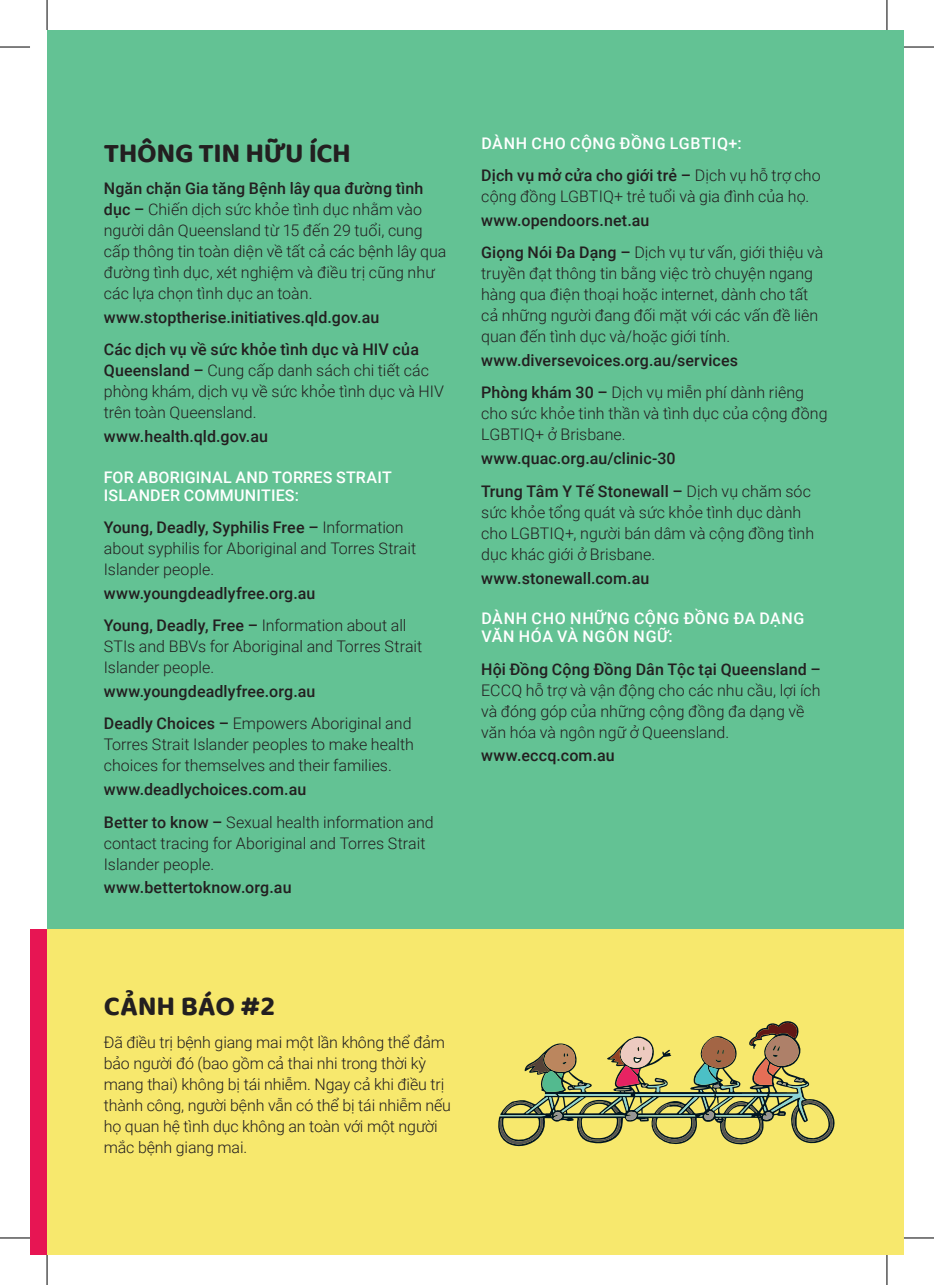
<style>
.page{position:relative;width:934px;height:1285px;background:#fff}
.page>*{position:absolute;margin:0;border:0;box-sizing:border-box;transform-origin:0 0}
.t1{font:700 28px "Baloo 2";letter-spacing:-.01em;color:#231f20}
.t2{font:300 16px/21px "Roboto";color:#231f20}
.t3{font:500 16px/32.4px "Roboto";letter-spacing:.01em;color:#231f20}
.t4{font:500 16px/18px "Roboto";letter-spacing:.015em;color:#fff}
.t5{font:500 16px/18px "Roboto";letter-spacing:.045em;color:#fff}
.s1{font-weight:500}
.s2{font-weight:300}
.s3{color:#231f20}
.s4{font-weight:300;color:#231f20}
</style>
<div class="page">
<div style="left:47px;top:30px;width:856px;height:899px;background:#63c294"></div>
<div style="left:30px;top:929px;width:17px;height:326px;background:#e71553"></div>
<div style="left:47px;top:929px;width:856px;height:326px;background:#f7e86d"></div>
<svg style="left:498px;top:1021px;width:336px;height:125px"></svg>
<hr style="left:0;top:47px;width:30px;height:1px;background:#000">
<hr style="left:903px;top:47px;width:30px;height:1px;background:#000">
<hr style="left:0;top:1237px;width:30px;height:1px;background:#000">
<hr style="left:903px;top:1237px;width:30px;height:1px;background:#000">
<hr style="left:47px;top:0;width:1px;height:30px;background:#000">
<hr style="left:47px;top:1255px;width:1px;height:30px;background:#000">
<hr style="left:886px;top:0;width:1px;height:30px;background:#000">
<hr style="left:886px;top:1255px;width:1px;height:30px;background:#000">
<h1 class="t1" style="left:104px;top:135px;width:249px">THÔNG TIN HỮU ÍCH</h1>
<p class="t2" style="left:104px;top:177px;width:344px"><span class="s1">Ngăn chặn Gia tăng Bệnh lây qua đường tình dục –</span> Chiến dịch sức khỏe tình dục nhằm vào người dân Queensland từ 15 đến 29 tuổi, cung cấp thông tin toàn diện về tất cả các bệnh lây qua đường tình dục, xét nghiệm và điều trị cũng như các lựa chọn tình dục an toàn.</p>
<p class="t3" style="left:104px;top:300px;width:316px">www.stoptherise.initiatives.qld.gov.au<br>Các dịch vụ về sức khỏe tình dục và HIV của</p>
<p class="t2" style="left:104px;top:359px;width:342px"><span class="s1">Queensland –</span> Cung cấp danh sách chi tiết các phòng khám, dịch vụ về sức khỏe tình dục và HIV trên toàn Queensland.</p>
<p class="t3" style="left:104px;top:419px;width:166px">www.health.qld.gov.au</p>
<p class="t4" style="left:104px;top:467px;width:289px">FOR ABORIGINAL AND TORRES STRAIT<br>ISLANDER COMMUNITIES:</p>
<p class="t2" style="left:104px;top:516px;width:314px"><span class="s1">Young, Deadly, Syphilis Free –</span> Information about syphilis for Aboriginal and Torres Strait<br>Islander people.</p>
<p class="t3" style="left:104px;top:576px;width:304px">www.youngdeadlyfree.org.au<br>Young, Deadly, Free – <span class="s2">Information about all</span></p>
<p class="t2" style="left:104px;top:635px;width:320px">STIs and BBVs for Aboriginal and Torres Strait<br>Islander people.</p>
<p class="t3" style="left:104px;top:674px;width:309px">www.youngdeadlyfree.org.au<br>Deadly Choices – <span class="s2">Empowers Aboriginal and</span></p>
<p class="t2" style="left:104px;top:733px;width:311px">Torres Strait Islander peoples to make health choices for themselves and their families.</p>
<p class="t3" style="left:104px;top:772px;width:331px">www.deadlychoices.com.au<br>Better to know – <span class="s2">Sexual health information and</span></p>
<p class="t2" style="left:104px;top:831px;width:323px">contact tracing for Aboriginal and Torres Strait<br>Islander people.</p>
<p class="t3" style="left:104px;top:871px;width:189px">www.bettertoknow.org.au</p>
<p class="t4" style="left:481px;top:126px;width:341px;line-height:32.4px">DÀNH CHO CỘNG ĐỒNG LGBTIQ+:<br><span class="s3">Dịch vụ mở cửa cho giới trẻ –</span> <span class="s4">Dịch vụ hỗ trợ cho</span></p>
<p class="t2" style="left:481px;top:185px;width:329px">cộng đồng LGBTIQ+ trẻ tuổi và gia đình của họ.</p>
<p class="t3" style="left:481px;top:203px;width:343px">www.opendoors.net.au<br>Giọng Nói Đa Dạng – <span class="s2">Dịch vụ tư vấn, giới thiệu và</span></p>
<p class="t2" style="left:481px;top:262px;width:338px">truyền đạt thông tin bằng việc trò chuyện ngang hàng qua điện thoại hoặc internet, dành cho tất cả những người đang đối mặt với các vấn đề liên quan đến tình dục và/hoặc giới tính.</p>
<p class="t3" style="left:481px;top:344px;width:324px">www.diversevoices.org.au/services<br>Phòng khám 30 – <span class="s2">Dịch vụ miễn phí dành riêng</span></p>
<p class="t2" style="left:481px;top:403px;width:348px">cho sức khỏe tinh thần và tình dục của cộng đồng<br>LGBTIQ+ ở Brisbane.</p>
<p class="t3" style="left:481px;top:442px;width:331px">www.quac.org.au/clinic-30<br>Trung Tâm Y Tế Stonewall – <span class="s2">Dịch vụ chăm sóc</span></p>
<p class="t2" style="left:481px;top:501px;width:334px">sức khỏe tổng quát và sức khỏe tình dục dành cho LGBTIQ+, người bán dâm và cộng đồng tình dục khác giới ở Brisbane.</p>
<p class="t3" style="left:481px;top:561px;width:170px">www.stonewall.com.au</p>
<p class="t5" style="left:481px;top:609px;width:324px">DÀNH CHO NHỮNG CỘNG ĐỒNG ĐA DẠNG<br>VĂN HÓA VÀ NGÔN NGỮ:</p>
<p class="t3" style="left:481px;top:652px;width:341px">Hội Đồng Cộng Đồng Dân Tộc tại Queensland –</p>
<p class="t2" style="left:481px;top:679px;width:341px">ECCQ hỗ trợ và vận động cho các nhu cầu, lợi ích và đóng góp của những cộng đồng đa dạng về văn hóa và ngôn ngữ ở Queensland.</p>
<p class="t3" style="left:481px;top:739px;width:135px">www.eccq.com.au</p>
<h1 class="t1" style="left:104px;top:989px;width:172px">CẢNH BÁO #2</h1>
<p class="t2" style="left:104px;top:1031px;width:348px">Đã điều trị bệnh giang mai một lần không thể đảm bảo người đó (bao gồm cả thai nhi trong thời kỳ mang thai) không bị tái nhiễm. Ngay cả khi điều trị thành công, người bệnh vẫn có thể bị tái nhiễm nếu họ quan hệ tình dục không an toàn với một người mắc bệnh giang mai.</p>
</div>
